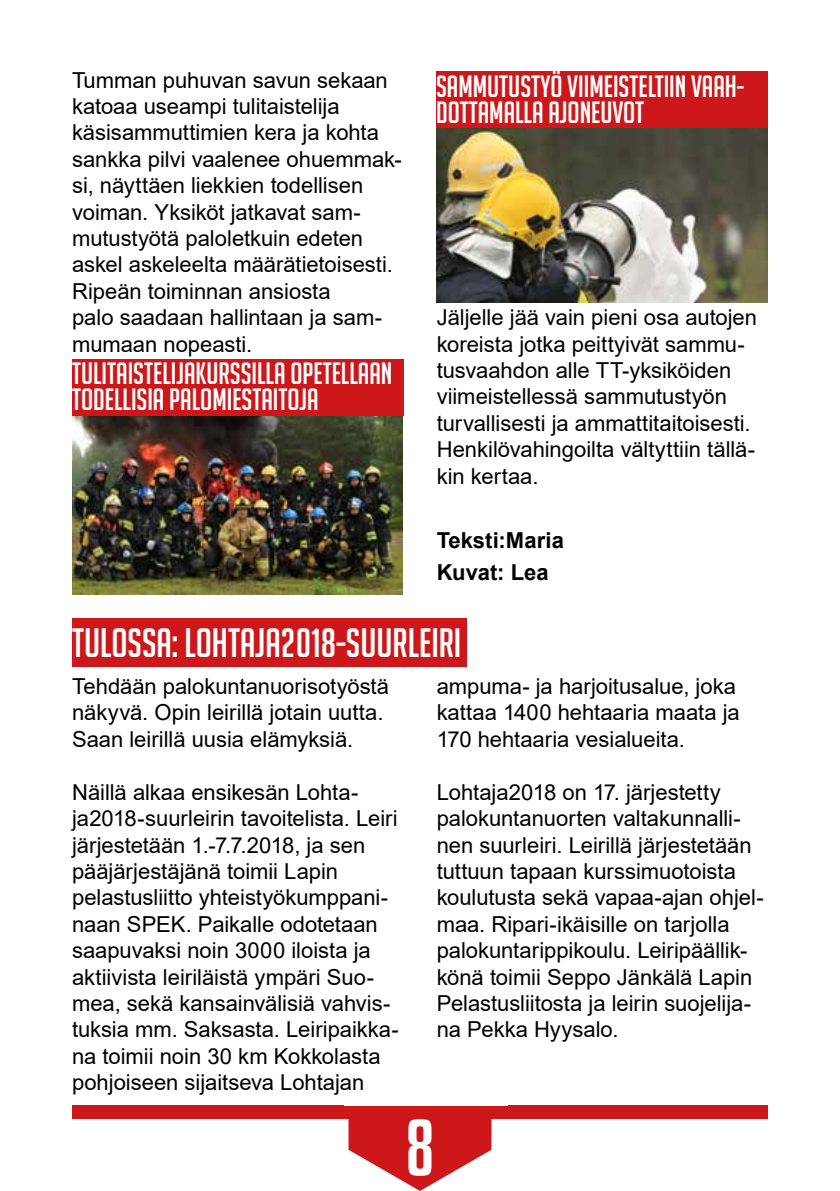
<style>
.page{position:relative;width:840px;height:1191px;background:#fff}
.page>*{position:absolute;margin:0;border:0;box-sizing:border-box;transform-origin:0 0}
.t1{font:70px "Kenyan Coffee Rg";color:#fff}
.t2{font:40px "Big Noodle Titling";color:#fff}
.t3{font:30px/26px "Big Noodle Titling";color:#fff}
.t4{font:22px/26.4px "Arial";letter-spacing:-.005em;color:#000}
.t5{font:700 22px/32px "Arial";letter-spacing:.005em;color:#000}
</style>
<div class="page">
<div style="left:72px;top:1106px;width:695px;height:13px;background:#cd171a"></div>
<svg style="left:348px;top:1119px;width:143px;height:72px"></svg>
<div style="left:72px;top:618px;width:394px;height:48px;background:#cd171a"></div>
<img style="left:72px;top:416px;width:330px;height:178px">
<img style="left:436px;top:111px;width:331px;height:191px">
<div style="left:436px;top:71px;width:330px;height:57px;background:#cd171a"></div>
<div style="left:72px;top:359px;width:331px;height:57px;background:#cd171a"></div>
<p class="t4" style="left:72px;top:66px;width:331px">Tumman puhuvan savun sekaan katoaa useampi tulitaistelija käsisammuttimien kera ja kohta sankka pilvi vaalenee ohuemmak&shy;si, näyttäen liekkien todellisen voiman. Yksiköt jatkavat sam&shy;mutustyötä paloletkuin edeten askel askeleelta määrätietoisesti.<br>Ripeän toiminnan ansiosta<br>palo saadaan hallintaan ja sam&shy;mumaan nopeasti.</p>
<h3 class="t3" style="left:72px;top:361px;width:322px">TULITAISTELIJAKURSSILLA OPETELLAAN<br>TODELLISIA PALOMIESTAITOJA</h3>
<h3 class="t3" style="left:436px;top:73px;width:309px">SAMMUTUSTYÖ VIIMEISTELTIIN VAAH-<br>DOTTAMALLA AJONEUVOT</h3>
<p class="t4" style="left:436px;top:304px;width:322px">Jäljelle jää vain pieni osa autojen koreista jotka peittyivät sammu&shy;tusvaahdon alle TT-yksiköiden viimeistellessä sammutustyön turvallisesti ja ammattitaitoisesti.<br>Henkilövahingoilta vältyttiin tällä&shy;kin kertaa.</p>
<p class="t5" style="left:436px;top:524px;width:129px">Teksti:Maria<br>Kuvat: Lea</p>
<h2 class="t2" style="left:72px;top:621px;width:390px">TULOSSA: LOHTAJA2018-SUURLEIRI</h2>
<p class="t4" style="left:72px;top:673px;width:318px">Tehdään palokuntanuorisotyöstä näkyvä. Opin leirillä jotain uutta.<br>Saan leirillä uusia elämyksiä.</p>
<p class="t4" style="left:72px;top:778px;width:328px">Näillä alkaa ensikesän Lohta&shy;ja2018-suurleirin tavoitelista. Leiri järjestetään 1.-7.7.2018, ja sen pääjärjestäjänä toimii Lapin pelastusliitto yhteistyökumppani&shy;naan SPEK. Paikalle odotetaan saapuvaksi noin 3000 iloista ja aktiivista leiriläistä ympäri Suo&shy;mea, sekä kansainvälisiä vahvis&shy;tuksia mm. Saksasta. Leiripaikka&shy;na toimii noin 30 km Kokkolasta pohjoiseen sijaitseva Lohtajan</p>
<p class="t4" style="left:436px;top:673px;width:304px">ampuma- ja harjoitusalue, joka kattaa 1400 hehtaaria maata ja<br>170 hehtaaria vesialueita.</p>
<p class="t4" style="left:436px;top:778px;width:328px">Lohtaja2018 on 17. järjestetty palokuntanuorten valtakunnalli&shy;nen suurleiri. Leirillä järjestetään tuttuun tapaan kurssimuotoista koulutusta sekä vapaa-ajan ohjel&shy;maa. Ripari-ikäisille on tarjolla palokuntarippikoulu. Leiripäällik&shy;könä toimii Seppo Jänkälä Lapin Pelastusliitosta ja leirin suojelija&shy;na Pekka Hyysalo.</p>
<h1 class="t1" style="left:405px;top:1105px;width:30px">8</h1>
</div>
